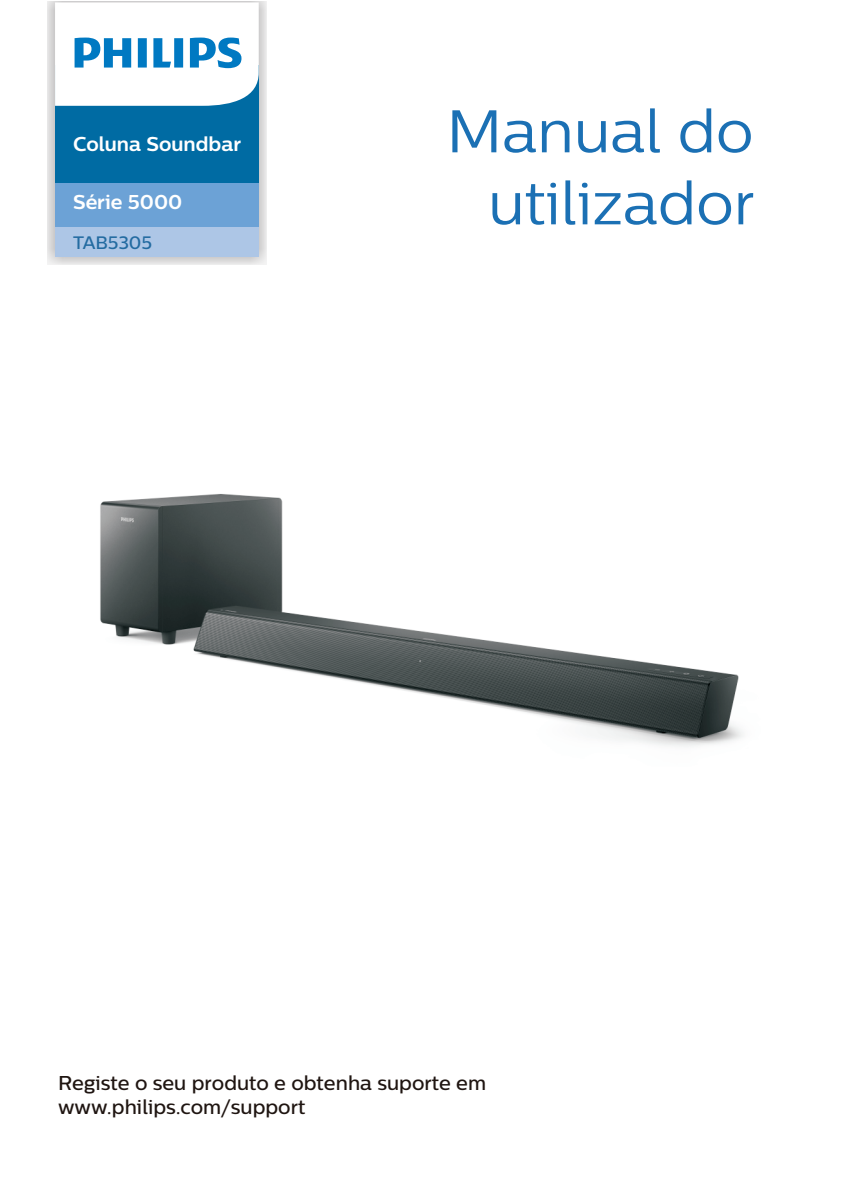
<style>
.page{position:relative;width:842px;height:1190px;background:#fff}
.page>*{position:absolute;margin:0;border:0;box-sizing:border-box;transform-origin:0 0}
.t1{font:60px/72px "Centrale Sans";color:#1b70b4;text-align:right}
.t2{font:500 20px/24px "Centrale Sans";color:#1f1511}
.t3{font:700 20px "Centrale Sans";color:#fff}
.t4{font:500 18px "Centrale Sans";color:#236ba1}
</style>
<div class="page">
<img style="left:100px;top:494px;width:643px;height:253px">
<div style="left:47px;top:1px;width:220px;height:264px;background:linear-gradient(to right,#dad9da,#dbdada)"></div>
<div style="left:55px;top:65px;width:204px;height:119px;background:#006ba3"></div>
<svg style="left:55px;top:2px;width:204px;height:104px"></svg>
<div style="left:55px;top:183px;width:204px;height:45px;background:#6ca2d6"></div>
<div style="left:55px;top:227px;width:204px;height:30px;background:#adc6e6"></div>
<p class="t3" style="left:73px;top:132px;width:169px">Coluna Soundbar</p>
<p class="t3" style="left:73px;top:189px;width:111px">Série 5000</p>
<p class="t4" style="left:73px;top:232px;width:81px">TAB5305</p>
<h1 class="t1" style="left:446px;top:94px;width:310px">Manual do utilizador</h1>
<p class="t2" style="left:58px;top:1070px;width:430px">Registe o seu produto e obtenha suporte em www.philips.com/support</p>
</div>
